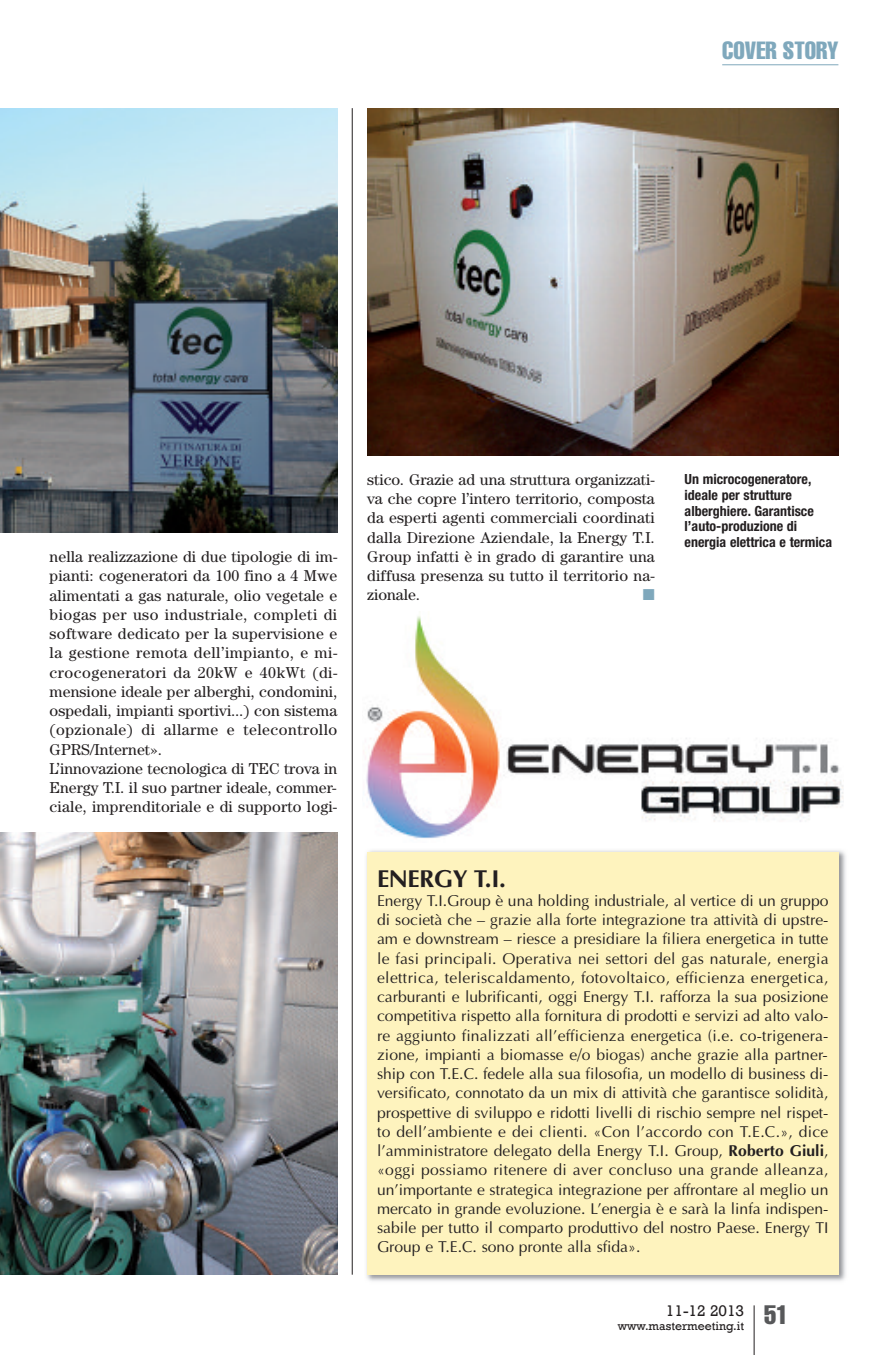
<style>
.page{position:relative;width:893px;height:1355px;background:#fff}
.page>*{position:absolute;margin:0;border:0;box-sizing:border-box;transform-origin:0 0}
.t1{font:extra-condensed 24.5px "Helvetica";color:#7fa8bc}
.t2{font:700 24.5px "Optima";letter-spacing:-.015em;color:#231f20}
.t3{font:15.75px/19.2px "Optima";color:#231f20;text-align:justify}
.t4{font:15.75px/19.2px "Century";letter-spacing:.01em;color:#231f20}
.t5{font:15.75px "Rockwell";color:#231f20}
.t6{font:15.75px "Zapf Dingbats";color:#7fa8bc}
.t7{font:700 condensed 14px/15.8px "Helvetica Neue";color:#231f20}
.t8{font:12.25px "Rockwell";color:#231f20}
.s1{font-weight:700}
</style>
<div class="page">
<hr style="left:754px;top:1305px;width:1px;height:49px;background:#231f20">
<hr style="left:722px;top:64px;width:116px;height:1px;background:#7fa8bc">
<hr style="left:352px;top:108px;width:1px;height:1166px;background:#231f20">
<img style="left:366px;top:850px;width:480px;height:431px">
<div style="left:367px;top:851px;width:471px;height:423px;background:#fef3be"></div>
<img style="left:365px;top:615px;width:478px;height:224px">
<img style="left:0;top:108px;width:337px;height:425px">
<img style="left:0;top:832px;width:337px;height:442px">
<img style="left:367px;top:108px;width:471px;height:347px">
<h1 class="t1" style="left:722px;top:42px;width:118px">COVER STORY</h1>
<p class="t4" style="left:50px;top:548px;width:289px">nella realizzazione di due tipologie di im&shy;pianti: cogeneratori da 100 fino a 4 Mwe alimentati a gas naturale, olio vegetale e biogas per uso industriale, completi di software dedicato per la supervisione e la gestione remota dell’impianto, e mi&shy;crocogeneratori da 20kW e 40kWt (di&shy;mensione ideale per alberghi, condomini, ospedali, impianti sportivi...) con sistema (opzionale) di allarme e telecontrollo GPRS/Internet».<br>L’innovazione tecnologica di TEC trova in Energy T.I. il suo partner ideale, commer&shy;ciale, imprenditoriale e di supporto logi-</p>
<p class="t4" style="left:367px;top:471px;width:289px;text-align:justify">stico. Grazie ad una struttura organizzati&shy;va che copre l’intero territorio, composta da esperti agenti commerciali coordinati dalla Direzione Aziendale, la Energy T.I.<br>Group infatti è in grado di garantire una diffusa presenza su tutto il territorio na&shy;zionale.</p>
<p class="t6" style="left:643px;top:585px;width:13px">■</p>
<p class="t7" style="left:685px;top:472px;width:149px">Un microcogeneratore, ideale per strutture alberghiere. Garantisce l’auto-produzione di energia elettrica e termica</p>
<h1 class="t2" style="left:377px;top:863px;width:130px">ENERGY T.I.</h1>
<p class="t3" style="left:377px;top:890px;width:453px">Energy T.I.Group è una holding industriale, al vertice di un gruppo di società che – grazie alla forte integrazione tra attività di upstre&shy;am e downstream – riesce a presidiare la filiera energetica in tutte le fasi principali. Operativa nei settori del gas naturale, energia elettrica, teleriscaldamento, fotovoltaico, efficienza energetica, carburanti e lubrificanti, oggi Energy T.I. rafforza la sua posizione competitiva rispetto alla fornitura di prodotti e servizi ad alto valo&shy;re aggiunto finalizzati all’efficienza energetica (i.e. co-trigenera&shy;zione, impianti a biomasse e/o biogas) anche grazie alla partner&shy;ship con T.E.C. fedele alla sua filosofia, un modello di business di&shy;versificato, connotato da un mix di attività che garantisce solidità, prospettive di sviluppo e ridotti livelli di rischio sempre nel rispet&shy;to dell’ambiente e dei clienti. «Con l’accordo con T.E.C.», dice l’amministratore delegato della Energy T.I. Group, <span class="s1">Roberto Giuli</span>, «oggi possiamo ritenere di aver concluso una grande alleanza, un’importante e strategica integrazione per affrontare al meglio un mercato in grande evoluzione. L’energia è e sarà la linfa indispen&shy;sabile per tutto il comparto produttivo del nostro Paese. Energy TI Group e T.E.C. sono pronte alla sfida».</p>
<p class="t5" style="left:666px;top:1300px;width:80px">11-12 2013</p>
<p class="t8" style="left:618px;top:1318px;width:172px">www.mastermeeting.it <sup>51</sup></p>
</div>
